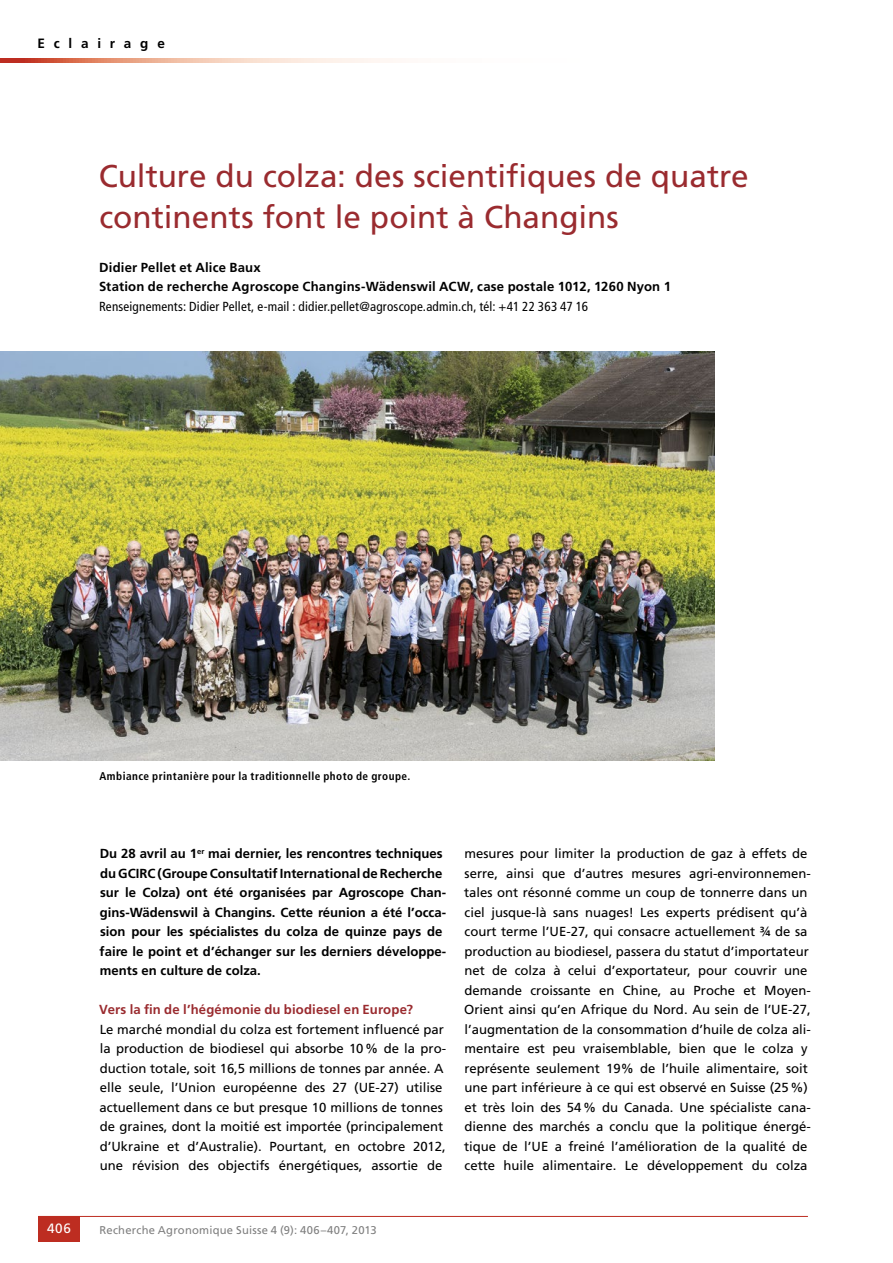
<style>
.page{position:relative;width:893px;height:1263px;background:#fff}
.page>*{position:absolute;margin:0;border:0;box-sizing:border-box;transform-origin:0 0}
.t1{font:31.5px/40.5px "Frutiger LT Std";color:#9a2b2f}
.t2{font:700 13.5px "Frutiger LT Std";letter-spacing:.65em;color:#000}
.t3{font:13.5px "Frutiger LT Std";color:#fff}
.t4{font:13.2px/19.5px "Frutiger LT Std";color:#000}
.t5{font:700 13.2px/19.5px "Frutiger LT Std";color:#000}
.t6{font:condensed 13.2px "Frutiger LT Std";letter-spacing:.015em;color:#000}
.t7{font:700 13.2px "Frutiger LT Std";letter-spacing:.01em;color:#9a2b2f}
.t8{font:700 condensed 11.25px "Frutiger LT Std";letter-spacing:.04em;color:#000}
.t9{font:11.25px "Frutiger LT Std";letter-spacing:.02em;color:#808080}
</style>
<div class="page">
<hr style="left:38px;top:1216px;width:770px;height:1px;background:#bd2d21">
<div style="left:38px;top:1216px;width:42px;height:26px;background:#bd2d21"></div>
<svg style="left:0;top:58px;width:396px;height:5px;background:#ebb2a0"></svg>
<img style="left:0;top:351px;width:714px;height:409px">
<p class="t2" style="left:37px;top:36px;width:129px">Eclairage</p>
<h1 class="t1" style="left:99px;top:156px;width:652px">Culture du colza: des scientifiques de quatre continents font le point à Changins</h1>
<p class="t5" style="left:99px;top:258px;width:573px">Didier Pellet et Alice Baux<br>Station de recherche Agroscope Changins-Wädenswil ACW, case postale 1012, 1260 Nyon 1</p>
<p class="t6" style="left:99px;top:299px;width:490px">Renseignements: Didier Pellet, e-mail : didier.pellet@agroscope.admin.ch, tél: +41 22 363 47 16</p>
<p class="t8" style="left:99px;top:769px;width:312px">Ambiance printanière pour la traditionnelle photo de groupe.</p>
<p class="t5" style="left:100px;top:844px;width:348px">Du 28 avril au 1<sup>er</sup> mai dernier, les rencontres techniques du GCIRC (Groupe Consultatif International de Recherche sur le Colza) ont été organisées par Agroscope Chan&shy;gins-Wädenswil à Changins. Cette réunion a été l’occa&shy;sion pour les spécialistes du colza de quinze pays de faire le point et d’échanger sur les derniers développe&shy;ments en culture de colza.</p>
<p class="t7" style="left:99px;top:1002px;width:315px">Vers la fin de l’hégémonie du biodiesel en Europe?</p>
<p class="t4" style="left:100px;top:1019px;width:348px">Le marché mondial du colza est fortement influencé par la production de biodiesel qui absorbe 10% de la pro&shy;duction totale, soit 16,5 millions de tonnes par année. A elle seule, l’Union européenne des 27 (UE-27) utilise actuellement dans ce but presque 10 millions de tonnes de graines, dont la moitié est importée (principalement d’Ukraine et d’Australie). Pourtant, en octobre 2012, une révision des objectifs énergétiques, assortie de</p>
<p class="t4" style="left:464px;top:844px;width:348px">mesures pour limiter la production de gaz à effets de serre, ainsi que d’autres mesures agri-environnemen&shy;tales ont résonné comme un coup de tonnerre dans un ciel jusque-là sans nuages! Les experts prédisent qu’à court terme l’UE-27, qui consacre actuellement ¾ de sa production au biodiesel, passera du statut d’importateur net de colza à celui d’exportateur, pour couvrir une demande croissante en Chine, au Proche et Moyen-Orient ainsi qu’en Afrique du Nord. Au sein de l’UE-27, l’augmentation de la consommation d’huile de colza ali&shy;mentaire est peu vraisemblable, bien que le colza y représente seulement 19% de l’huile alimentaire, soit une part inférieure à ce qui est observé en Suisse (25%) et très loin des 54% du Canada. Une spécialiste cana&shy;dienne des marchés a conclu que la politique énergé&shy;tique de l’UE a freiné l’amélioration de la qualité de cette huile alimentaire. Le développement du colza</p>
<p class="t3" style="left:47px;top:1221px;width:25px">406</p>
<p class="t9" style="left:99px;top:1223px;width:279px">Recherche Agronomique Suisse 4 (9): 406–407, 2013</p>
</div>
